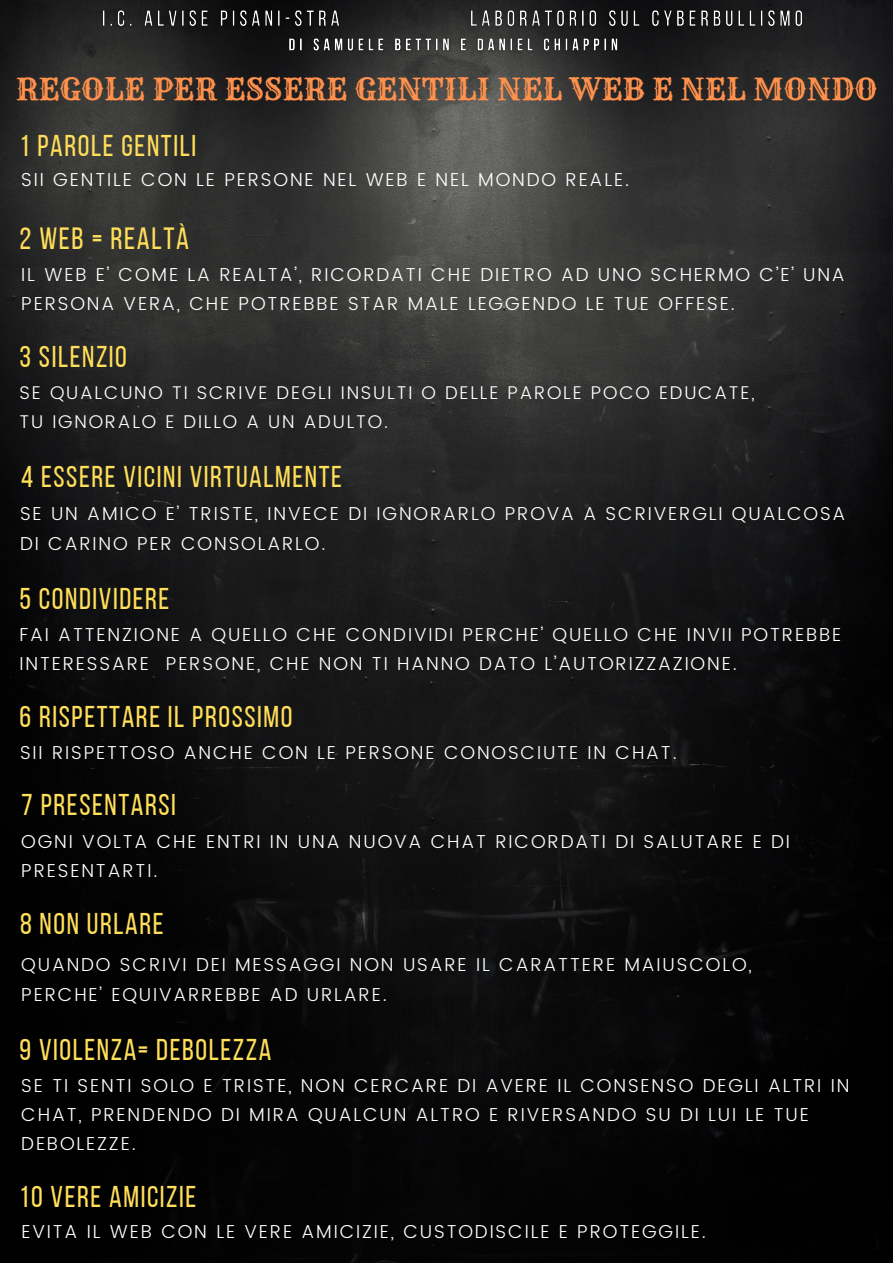
<style>
.page{position:relative;width:893px;height:1263px;background:#fff}
.page>*{position:absolute;margin:0;border:0;box-sizing:border-box;transform-origin:0 0}
.t1{font:30.67px "Bebas Neue";letter-spacing:.055em;color:#ffde59}
.t2{font:30px "Bebas Neue";letter-spacing:.055em;color:#ffde59}
.t3{font:30px "Rye";color:#ff914d}
.t4{font:300 18.75px/29.2px "Poppins";letter-spacing:.1em;color:#fff}
.t5{font:300 18.45px/28.7px "Poppins";letter-spacing:.1em;color:#fff}
</style>
<div class="page">
<img style="left:0;top:0;width:893px;height:1263px">
<img style="left:98px;top:6px;width:709px;height:26px">
<img style="left:284px;top:34px;width:344px;height:23px">
<h1 class="t3" style="left:16px;top:70px;width:863px">REGOLE PER ESSERE GENTILI NEL WEB E NEL MONDO</h1>
<h1 class="t2" style="left:20px;top:133px;width:178px">1 PAROLE GENTILI</h1>
<h4 class="t4" style="left:21px;top:165px;width:609px">SII GENTILE CON LE PERSONE NEL WEB E NEL MONDO REALE.</h4>
<h2 class="t1" style="left:20px;top:226px;width:171px">2 WEB = REALTÀ</h2>
<h4 class="t4" style="left:21px;top:260px;width:825px">IL WEB E’ COME LA REALTA’, RICORDATI CHE DIETRO AD UNO SCHERMO C’E’ UNA<br>PERSONA VERA, CHE POTREBBE STAR MALE LEGGENDO LE TUE OFFESE.</h4>
<h1 class="t2" style="left:20px;top:345px;width:109px">3 SILENZIO</h1>
<h4 class="t5" style="left:20px;top:378px;width:736px">SE QUALCUNO TI SCRIVE DEGLI INSULTI O DELLE PAROLE POCO EDUCATE,<br>TU IGNORALO E DILLO A UN ADULTO.</h4>
<h1 class="t2" style="left:21px;top:465px;width:322px">4 ESSERE VICINI VIRTUALMENTE</h1>
<h4 class="t4" style="left:20px;top:499px;width:827px">SE UN AMICO E’ TRISTE, INVECE DI IGNORARLO PROVA A SCRIVERGLI QUALCOSA<br>DI CARINO PER CONSOLARLO.</h4>
<h2 class="t2" style="left:20px;top:587px;width:151px">5 CONDIVIDERE</h2>
<h4 class="t4" style="left:20px;top:620px;width:823px">FAI ATTENZIONE A QUELLO CHE CONDIVIDI PERCHE’ QUELLO CHE INVII POTREBBE<br>INTERESSARE PERSONE, CHE NON TI HANNO DATO L’AUTORIZZAZIONE.</h4>
<h1 class="t2" style="left:20px;top:704px;width:274px">6 RISPETTARE IL PROSSIMO</h1>
<h4 class="t4" style="left:20px;top:737px;width:658px">SII RISPETTOSO ANCHE CON LE PERSONE CONOSCIUTE IN CHAT.</h4>
<h1 class="t2" style="left:21px;top:793px;width:156px">7 PRESENTARSI</h1>
<h4 class="t4" style="left:21px;top:826px;width:770px">OGNI VOLTA CHE ENTRI IN UNA NUOVA CHAT RICORDATI DI SALUTARE E DI<br>PRESENTARTI.</h4>
<h1 class="t2" style="left:20px;top:911px;width:145px">8 NON URLARE</h1>
<h4 class="t4" style="left:21px;top:950px;width:732px">QUANDO SCRIVI DEI MESSAGGI NON USARE IL CARATTERE MAIUSCOLO,<br>PERCHE’ EQUIVARREBBE AD URLARE.</h4>
<h4 class="t2" style="left:20px;top:1038px;width:253px">9 VIOLENZA= DEBOLEZZA</h4>
<h1 class="t4" style="left:21px;top:1070px;width:829px">SE TI SENTI SOLO E TRISTE, NON CERCARE DI AVERE IL CONSENSO DEGLI ALTRI IN<br>CHAT, PRENDENDO DI MIRA QUALCUN ALTRO E RIVERSANDO SU DI LUI LE TUE<br>DEBOLEZZE.</h1>
<h2 class="t2" style="left:19px;top:1184px;width:179px">10 VERE AMICIZIE</h2>
<h4 class="t4" style="left:21px;top:1216px;width:686px">EVITA IL WEB CON LE VERE AMICIZIE, CUSTODISCILE E PROTEGGILE.</h4>
</div>
